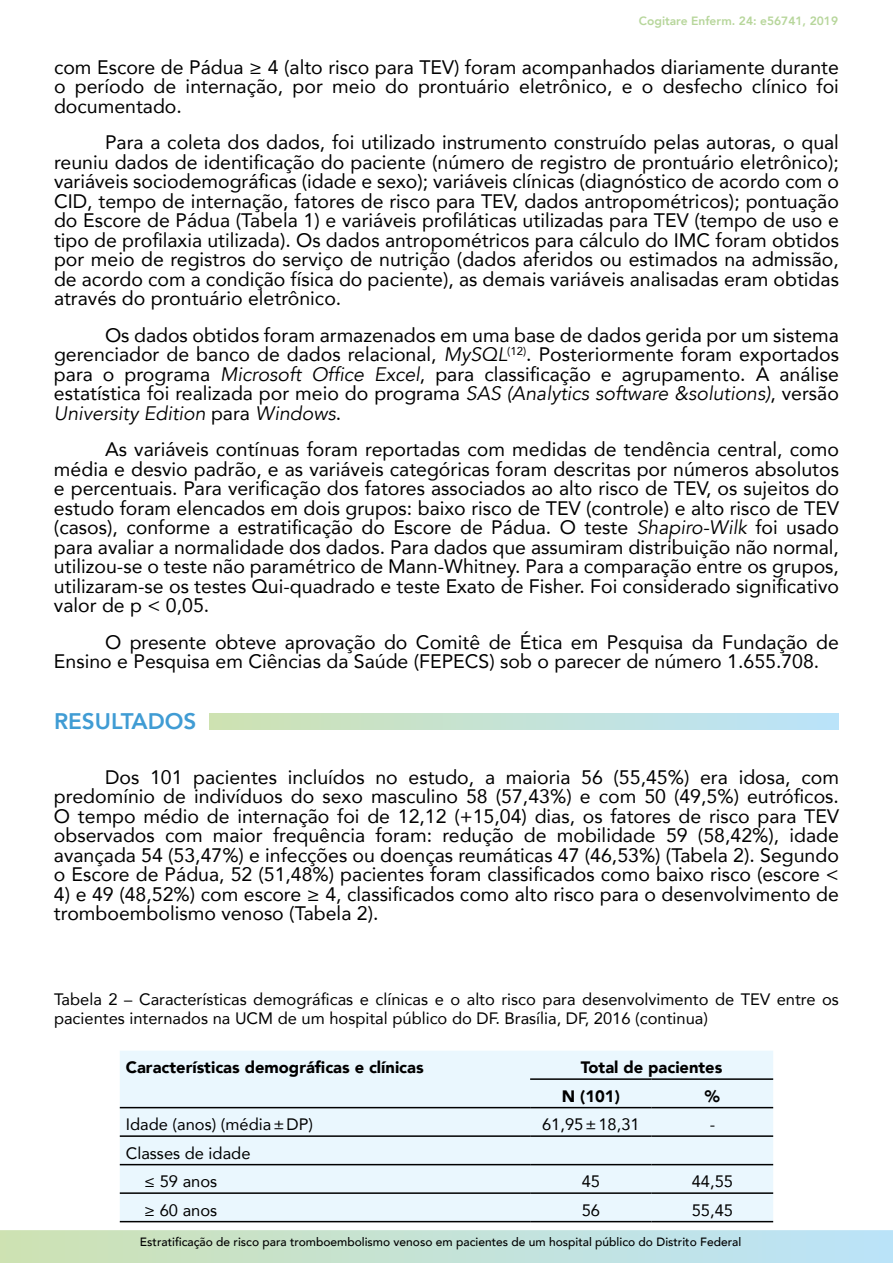
<style>
.page{position:relative;width:893px;height:1263px;background:#fff}
.page>*{position:absolute;margin:0;border:0;box-sizing:border-box;transform-origin:0 0}
.t1{font:800 22.5px "Avenir";color:#409cd4}
.t2{font:19.5px/19.5px "Avenir";color:#000;text-align:justify}
.t3{font:16.5px/18.8px "Avenir";color:#000}
.t4{font:900 16.5px/28.5px "Avenir";color:#000}
.t5{font:500 12px "Avenir";color:#000}
.t6{font:800 12px "Avenir";color:#b7d69b}
.s1{font-style:italic}
</style>
<div class="page">
<svg style="left:0;top:1230px;width:893px;height:33px;background:#c4e2d6"></svg>
<div style="left:210px;top:713px;width:629px;height:17px;background:linear-gradient(to right,#cee2b2,#bae3fb)"></div>
<div style="left:120px;top:1051px;width:653px;height:170px;background:#eaf7fe"></div>
<hr style="left:530px;top:1078px;width:122px;height:2px;background:#000">
<hr style="left:652px;top:1078px;width:121px;height:2px;background:#000">
<hr style="left:120px;top:1107px;width:410px;height:1px;background:#000">
<hr style="left:530px;top:1107px;width:122px;height:1px;background:#000">
<hr style="left:652px;top:1107px;width:121px;height:1px;background:#000">
<hr style="left:120px;top:1135px;width:410px;height:2px;background:#000">
<hr style="left:530px;top:1135px;width:122px;height:2px;background:#000">
<hr style="left:652px;top:1135px;width:121px;height:2px;background:#000">
<hr style="left:120px;top:1164px;width:410px;height:1px;background:#000">
<hr style="left:530px;top:1164px;width:122px;height:1px;background:#000">
<hr style="left:652px;top:1164px;width:121px;height:1px;background:#000">
<hr style="left:120px;top:1192px;width:410px;height:2px;background:#000">
<hr style="left:530px;top:1192px;width:122px;height:2px;background:#000">
<hr style="left:652px;top:1192px;width:121px;height:2px;background:#000">
<hr style="left:120px;top:1221px;width:410px;height:1px;background:#000">
<hr style="left:530px;top:1221px;width:122px;height:1px;background:#000">
<hr style="left:652px;top:1221px;width:121px;height:1px;background:#000">
<p class="t6" style="left:639px;top:12px;width:201px">Cogitare Enferm. 24: e56741, 2019</p>
<p class="t2" style="left:54px;top:56px;width:786px">com Escore de Pádua ≥ 4 (alto risco para TEV) foram acompanhados diariamente durante o período de internação, por meio do prontuário eletrônico, e o desfecho clínico foi documentado.</p>
<p class="t2" style="left:54px;top:132px;width:786px;text-indent:51px">Para a coleta dos dados, foi utilizado instrumento construído pelas autoras, o qual reuniu dados de identificação do paciente (número de registro de prontuário eletrônico); variáveis sociodemográficas (idade e sexo); variáveis clínicas (diagnóstico de acordo com o CID, tempo de internação, fatores de risco para TEV, dados antropométricos); pontuação do Escore de Pádua (Tabela 1) e variáveis profiláticas utilizadas para TEV (tempo de uso e tipo de profilaxia utilizada). Os dados antropométricos para cálculo do IMC foram obtidos por meio de registros do serviço de nutrição (dados aferidos ou estimados na admissão, de acordo com a condição física do paciente), as demais variáveis analisadas eram obtidas através do prontuário eletrônico.</p>
<p class="t2" style="left:54px;top:324px;width:786px;text-indent:51px">Os dados obtidos foram armazenados em uma base de dados gerida por um sistema gerenciador de banco de dados relacional, <span class="s1">MySQL</span><sup>(12)</sup>. Posteriormente foram exportados para o programa <span class="s1">Microsoft Office Excel</span>, para classificação e agrupamento. A análise estatística foi realizada por meio do programa <span class="s1">SAS (Analytics software &amp;solutions)</span>, versão <span class="s1">University Edition</span> para <span class="s1">Windows</span>.</p>
<p class="t2" style="left:54px;top:439px;width:786px;text-indent:51px">As variáveis contínuas foram reportadas com medidas de tendência central, como média e desvio padrão, e as variáveis categóricas foram descritas por números absolutos e percentuais. Para verificação dos fatores associados ao alto risco de TEV, os sujeitos do estudo foram elencados em dois grupos: baixo risco de TEV (controle) e alto risco de TEV (casos), conforme a estratificação do Escore de Pádua. O teste <span class="s1">Shapiro-Wilk</span> foi usado para avaliar a normalidade dos dados. Para dados que assumiram distribuição não normal, utilizou-se o teste não paramétrico de Mann-Whitney. Para a comparação entre os grupos, utilizaram-se os testes Qui-quadrado e teste Exato de Fisher. Foi considerado significativo valor de p &lt; 0,05.</p>
<p class="t2" style="left:54px;top:631px;width:786px;text-indent:51px">O presente obteve aprovação do Comitê de Ética em Pesquisa da Fundação de<br>Ensino e Pesquisa em Ciências da Saúde (FEPECS) sob o parecer de número 1.655.708.</p>
<p class="t1" style="left:54px;top:704px;width:144px">RESULTADOS</p>
<p class="t2" style="left:54px;top:767px;width:786px;text-indent:51px">Dos 101 pacientes incluídos no estudo, a maioria 56 (55,45%) era idosa, com predomínio de indivíduos do sexo masculino 58 (57,43%) e com 50 (49,5%) eutróficos.<br>O tempo médio de internação foi de 12,12 (+15,04) dias, os fatores de risco para TEV observados com maior frequência foram: redução de mobilidade 59 (58,42%), idade avançada 54 (53,47%) e infecções ou doenças reumáticas 47 (46,53%) (Tabela 2). Segundo o Escore de Pádua, 52 (51,48%) pacientes foram classificados como baixo risco (escore &lt;</p>
<p class="t2" style="left:54px;top:884px;width:786px">4) e 49 (48,52%) com escore ≥ 4, classificados como alto risco para o desenvolvimento de tromboembolismo venoso (Tabela 2).</p>
<p class="t3" style="left:54px;top:989px;width:786px">Tabela 2 – Características demográficas e clínicas e o alto risco para desenvolvimento de TEV entre os pacientes internados na UCM de um hospital público do DF. Brasília, DF, 2016 (continua)</p>
<p class="t4" style="left:126px;top:1053px;width:299px">Características demográficas e clínicas</p>
<p class="t4" style="left:562px;top:1053px;width:162px;text-indent:19px">Total de pacientes<br>N (101)</p>
<p class="t4" style="left:705px;top:1081px;width:16px">%</p>
<p class="t3" style="left:126px;top:1114px;width:189px">Idade (anos) (média±DP)</p>
<p class="t3" style="left:542px;top:1114px;width:99px">61,95±18,31</p>
<p class="t3" style="left:710px;top:1114px;width:7px">-</p>
<p class="t3" style="left:144px;top:1138px;width:108px;line-height:28.5px;text-indent:-18px">Classes de idade ≤ 59 anos</p>
<p class="t3" style="left:582px;top:1171px;width:20px">45</p>
<p class="t3" style="left:692px;top:1171px;width:43px">44,55</p>
<p class="t3" style="left:144px;top:1200px;width:75px">≥ 60 anos</p>
<p class="t3" style="left:582px;top:1200px;width:20px">56</p>
<p class="t3" style="left:692px;top:1200px;width:43px">55,45</p>
<p class="t5" style="left:140px;top:1232px;width:603px">Estratificação de risco para tromboembolismo venoso em pacientes de um hospital público do Distrito Federal</p>
</div>
